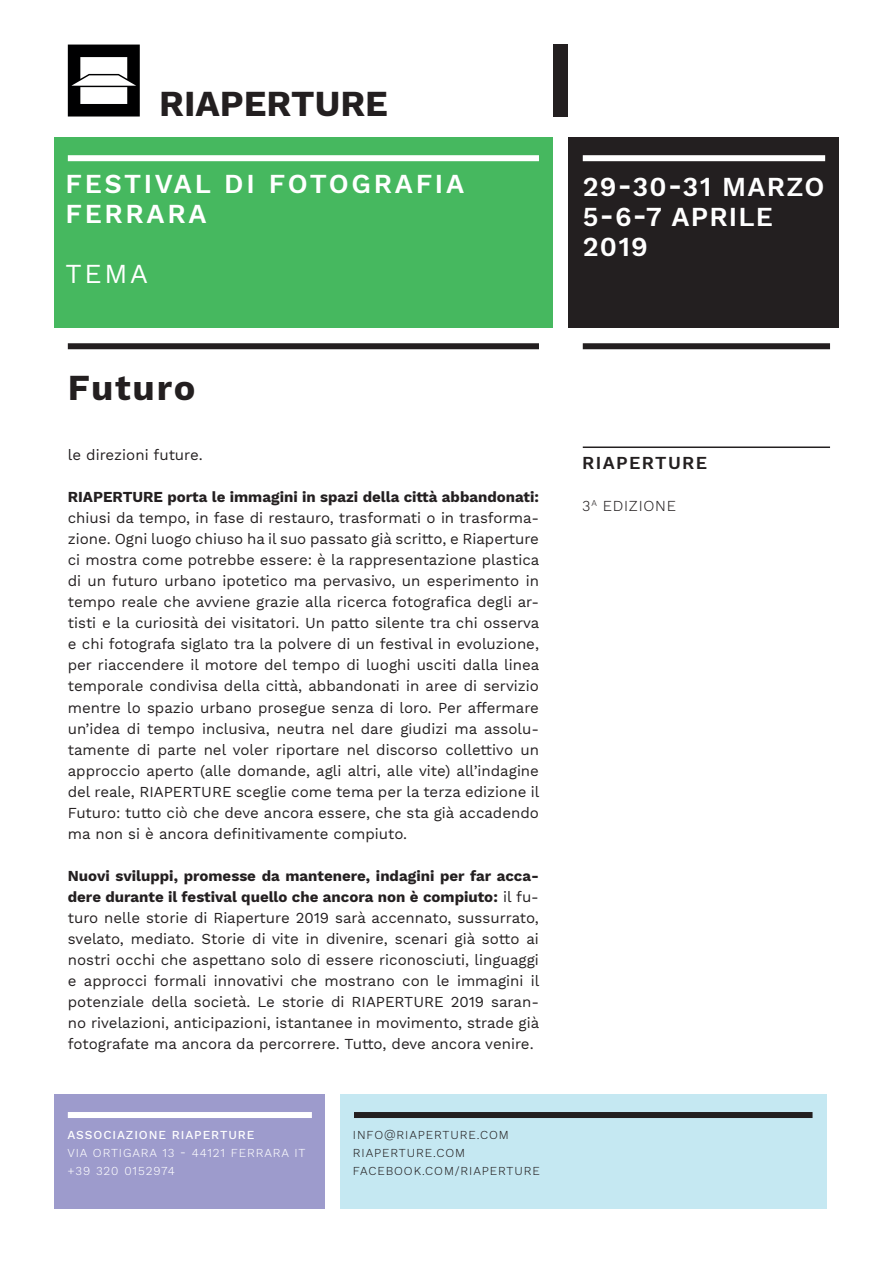
<style>
.page{position:relative;width:893px;height:1263px;background:#fff}
.page>*{position:absolute;margin:0;border:0;box-sizing:border-box;transform-origin:0 0}
.t1{font:700 36px "Work Sans";color:#231f20}
.t2{font:600 27px/30px "Work Sans";letter-spacing:.045em;color:#fff}
.t3{font:600 27px/30px "Work Sans";letter-spacing:.085em;color:#fff}
.t4{font:27px "Work Sans";color:#fff}
.t5{font:600 18px "Work Sans";letter-spacing:.075em;color:#231f20}
.t6{font:15px/21px "Work Sans";color:#231f20;text-align:justify}
.t7{font:700 15px "Work Sans";color:#231f20}
.t8{font:300 15px "Work Sans";letter-spacing:.05em;color:#231f20}
.t9{font:300 12px/18px "Work Sans";letter-spacing:.075em;color:#231f20}
.t10{font:300 12px/18px "Work Sans";letter-spacing:.075em;color:#fff}
.t11{font:500 12px "Work Sans";letter-spacing:.075em;color:#fff}
.s1{font-weight:700}
</style>
<div class="page">
<div style="left:54px;top:1094px;width:270px;height:115px;background:#9d9bcc"></div>
<div style="left:340px;top:1094px;width:486px;height:115px;background:#c5e8f2"></div>
<div style="left:68px;top:1112px;width:244px;height:6px;background:#fff"></div>
<div style="left:354px;top:1112px;width:458px;height:6px;background:#231f20"></div>
<div style="left:54px;top:137px;width:499px;height:191px;background:#46b85f"></div>
<div style="left:68px;top:155px;width:471px;height:6px;background:#fff"></div>
<div style="left:569px;top:137px;width:270px;height:191px;background:#231f20"></div>
<div style="left:583px;top:155px;width:242px;height:6px;background:#fff"></div>
<div style="left:554px;top:45px;width:14px;height:72px;background:#231f20"></div>
<svg style="left:68px;top:45px;width:72px;height:72px"></svg>
<div style="left:68px;top:343px;width:471px;height:6px;background:#231f20"></div>
<div style="left:583px;top:343px;width:247px;height:6px;background:#231f20"></div>
<hr style="left:583px;top:446px;width:247px;height:2px;background:#231f20">
<h1 class="t1" style="left:159px;top:83px;width:230px">RIAPERTURE</h1>
<h2 class="t3" style="left:65px;top:170px;width:400px">FESTIVAL DI FOTOGRAFIA<br>FERRARA</h2>
<h2 class="t4" style="left:65px;top:257px;width:84px">TEMA</h2>
<h1 class="t1" style="left:68px;top:367px;width:129px">Futuro</h1>
<p class="t6" style="left:68px;top:445px;width:137px">le direzioni future.</p>
<p class="t7" style="left:68px;top:489px;width:473px">RIAPERTURE porta le immagini in spazi della città abbandonati:</p>
<p class="t6" style="left:68px;top:508px;width:473px">chiusi da tempo, in fase di restauro, trasformati o in trasforma&shy;zione. Ogni luogo chiuso ha il suo passato già scritto, e Riaperture ci mostra come potrebbe essere: è la rappresentazione plastica di un futuro urbano ipotetico ma pervasivo, un esperimento in tempo reale che avviene grazie alla ricerca fotografica degli ar&shy;tisti e la curiosità dei visitatori. Un patto silente tra chi osserva e chi fotografa siglato tra la polvere di un festival in evoluzione, per riaccendere il motore del tempo di luoghi usciti dalla linea temporale condivisa della città, abbandonati in aree di servizio mentre lo spazio urbano prosegue senza di loro. Per affermare un’idea di tempo inclusiva, neutra nel dare giudizi ma assolu&shy;tamente di parte nel voler riportare nel discorso collettivo un approccio aperto (alle domande, agli altri, alle vite) all’indagine del reale, RIAPERTURE sceglie come tema per la terza edizione il Futuro: tutto ciò che deve ancora essere, che sta già accadendo ma non si è ancora definitivamente compiuto.</p>
<p class="t6" style="left:68px;top:865px;width:473px"><span class="s1">Nuovi sviluppi, promesse da mantenere, indagini per far acca&shy;dere durante il festival quello che ancora non è compiuto:</span> il fu&shy;turo nelle storie di Riaperture 2019 sarà accennato, sussurrato, svelato, mediato. Storie di vite in divenire, scenari già sotto ai nostri occhi che aspettano solo di essere riconosciuti, linguaggi e approcci formali innovativi che mostrano con le immagini il potenziale della società. Le storie di RIAPERTURE 2019 saran&shy;no rivelazioni, anticipazioni, istantanee in movimento, strade già fotografate ma ancora da percorrere. Tutto, deve ancora venire.</p>
<p class="t11" style="left:68px;top:1128px;width:188px">ASSOCIAZIONE RIAPERTURE</p>
<p class="t10" style="left:68px;top:1144px;width:240px">VIA ORTIGARA 13 - 44121 FERRARA IT +39 320 0152974</p>
<p class="t9" style="left:353px;top:1126px;width:188px">INFO@RIAPERTURE.COM<br>RIAPERTURE.COM<br>FACEBOOK.COM/RIAPERTURE</p>
<h2 class="t2" style="left:583px;top:173px;width:243px">29-30-31 MARZO<br>5-6-7 APRILE<br>2019</h2>
<p class="t5" style="left:582px;top:452px;width:127px">RIAPERTURE</p>
<p class="t8" style="left:582px;top:497px;width:95px">3<sup>A</sup> EDIZIONE</p>
</div>
